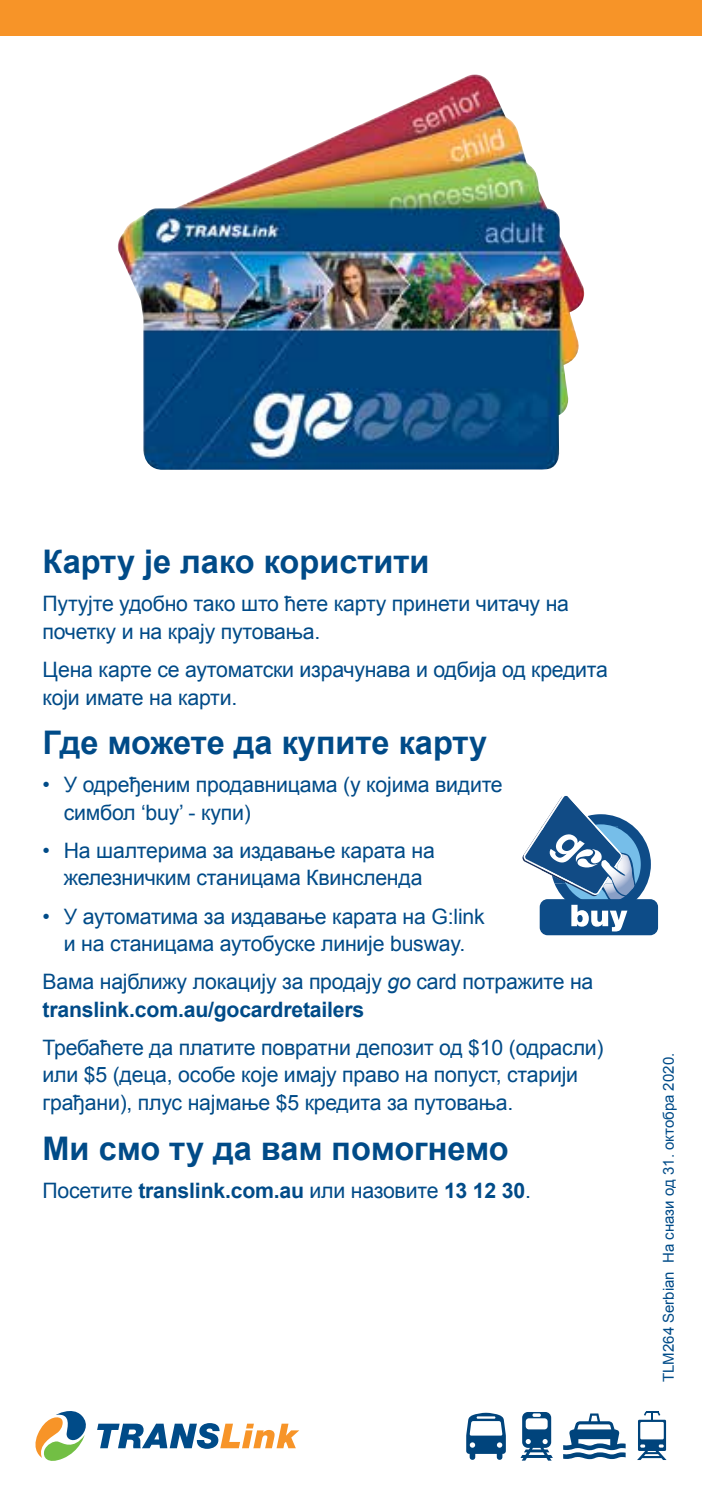
<style>
.page{position:relative;width:702px;height:1489px;background:#fff}
.page>*{position:absolute;margin:0;border:0;box-sizing:border-box;transform-origin:0 0}
.t1{font:700 32.5px "Arial";color:#004b88}
.t2{font:21.25px/27.5px "Arial";letter-spacing:-.01em;color:#004b88}
.t3{font:700 21.25px "Arial";letter-spacing:-.01em;color:#004b88}
.t4{font:15px "Arial";color:#004b88}
.s1{font-style:italic}
.s2{font-weight:700}
.s3{font-weight:400}
</style>
<div class="page">
<div style="left:539px;top:899px;width:119px;height:36px;background:#0d4c88;border-radius:8px"></div>
<svg style="left:522px;top:795px;width:129px;height:136px"></svg>
<img style="left:118px;top:74px;width:466px;height:396px">
<svg style="left:466px;top:1412px;width:40px;height:48px"></svg>
<svg style="left:563px;top:1413px;width:62px;height:46px"></svg>
<svg style="left:520px;top:1412px;width:33px;height:48px"></svg>
<svg style="left:638px;top:1411px;width:28px;height:48px"></svg>
<svg style="left:35px;top:1411px;width:51px;height:49px"></svg>
<svg style="left:97px;top:1423px;width:202px;height:25px"></svg>
<div style="left:0;top:0;width:702px;height:35px;background:#f79428"></div>
<h1 class="t1" style="left:43px;top:540px;width:388px">Карту је лако користити</h1>
<p class="t2" style="left:43px;top:590px;width:528px">Путујте удобно тако што ћете карту принети читачу на почетку и на крају путовања.</p>
<p class="t2" style="left:43px;top:656px;width:567px">Цена карте се аутоматски израчунава и одбија од кредита који имате на карти.</p>
<h1 class="t1" style="left:43px;top:721px;width:446px">Где можете да купите карту</h1>
<p class="t2" style="left:64px;top:771px;width:440px;text-indent:-21px">• У одређеним продавницама (у којима видите симбол ‘buy’ - купи)</p>
<p class="t2" style="left:43px;top:837px;width:394px;text-align:center">• На шалтерима за издавање карата на железничким станицама Квинсленда</p>
<p class="t2" style="left:43px;top:902px;width:443px;text-align:center">• У аутоматима за издавање карата на G:link и на станицама аутобуске линије busway.</p>
<p class="t2" style="left:43px;top:968px;width:552px">Вама најближу локацију за продају <span class="s1">go</span> card потражите на <span class="s2">translink.com.au/gocardretailers</span></p>
<p class="t2" style="left:43px;top:1033px;width:562px">Требаћете да платите повратни депозит од $10 (одрасли) или $5 (деца, особе које имају право на попуст, старији грађани), плус најмање $5 кредита за путовања.</p>
<h1 class="t1" style="left:43px;top:1126px;width:467px">Ми смо ту да вам помогнемо</h1>
<p class="t3" style="left:43px;top:1176px;width:490px"><span class="s3">Посетите</span> translink.com.au <span class="s3">или назовите</span> 13 12 30<span class="s3">.</span></p>
<p class="t4" style="left:658px;top:1381px;width:330px;rotate:-90deg">TLM264 Serbian На снази од 31. октобра 2020.</p>
</div>
